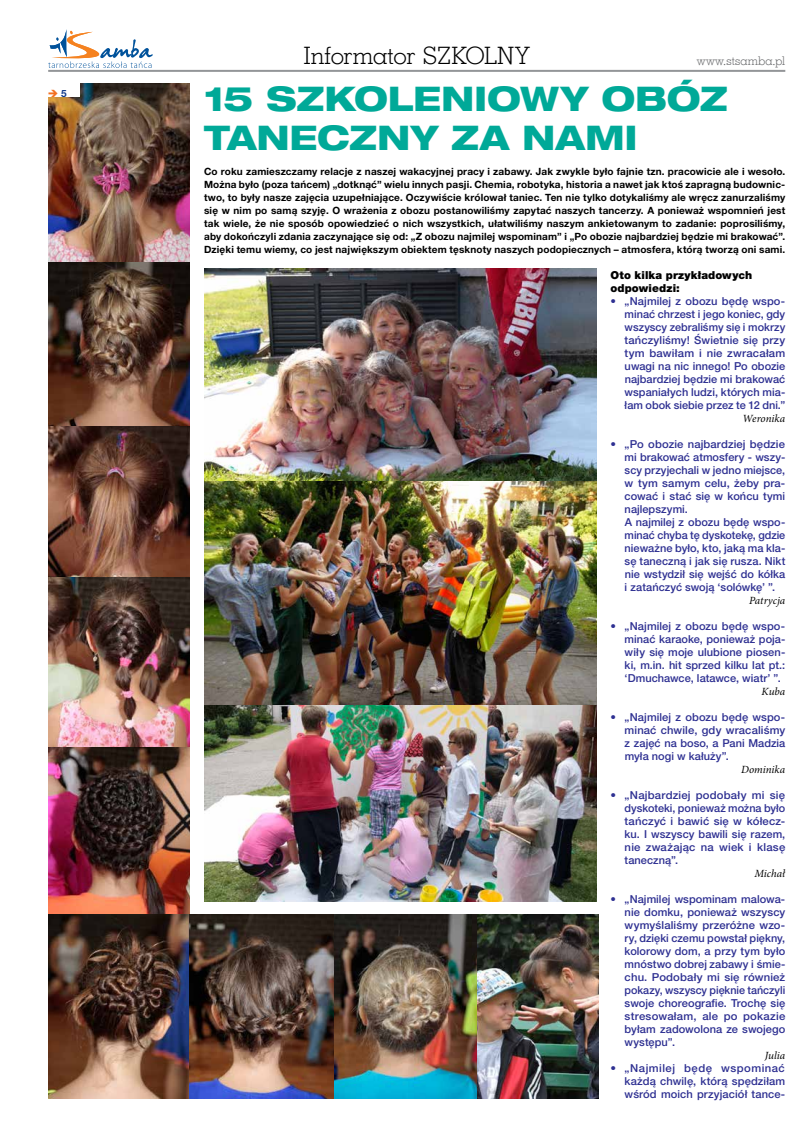
<style>
.page{position:relative;width:808px;height:1134px;background:#fff}
.page>*{position:absolute;margin:0;border:0;box-sizing:border-box;transform-origin:0 0}
.t1{font:800 expanded 34px/39px "Helvetica Neue LT Pro";letter-spacing:-.01em;color:#00a998}
.t2{font:24px "Geo Slab 703 Lt EU";letter-spacing:-.02em;color:#000}
.t3{font:12px "Geo Slab 703 Lt EU";letter-spacing:.005em;color:#636466}
.t4{font:500 11px/13px "Helvetica Neue LT Pro";letter-spacing:.005em;color:#2e3092;text-align:justify}
.t5{font:italic 11px "Minion Pro";color:#000}
.t6{font:900 11px/13px "Helvetica Neue LT Pro";letter-spacing:.01em;color:#000}
.t7{font:700 10px/13px "Helvetica Neue LT Pro";letter-spacing:.015em;color:#000;text-align:justify}
.t8{font:700 10px "Helvetica Neue LT Pro";color:#133c8b}
.s1{color:#f36f21}
</style>
<div class="page">
<hr style="left:48px;top:70px;width:737px;height:2px;background:#939598">
<svg style="left:48px;top:29px;width:105px;height:39px"></svg>
<img style="left:48px;top:84px;width:142px;height:338px">
<img style="left:48px;top:422px;width:142px;height:676px">
<img style="left:190px;top:915px;width:288px;height:183px">
<img style="left:478px;top:915px;width:120px;height:183px">
<div style="left:48px;top:83px;width:31px;height:14px;background:#fff"></div>
<img style="left:204px;top:269px;width:392px;height:213px">
<img style="left:204px;top:482px;width:392px;height:223px">
<img style="left:204px;top:705px;width:392px;height:196px">
<h2 class="t2" style="left:304px;top:41px;width:227px">Informator SZKOLNY</h2>
<p class="t3" style="left:697px;top:54px;width:90px">www.stsamba.pl</p>
<p class="t8" style="left:48px;top:87px;width:21px"><span class="s1">➔</span> 5</p>
<h1 class="t1" style="left:204px;top:78px;width:525px">15 SZKOLENIOWY OBÓZ<br>TANECZNY ZA NAMI</h1>
<p class="t7" style="left:204px;top:165px;width:583px">Co roku zamieszczamy relacje z naszej wakacyjnej pracy i zabawy. Jak zwykle było fajnie tzn. pracowicie ale i wesoło.<br>Można było (poza tańcem) „dotknąć” wielu innych pasji. Chemia, robotyka, historia a nawet jak ktoś zapragną budownic&shy;two, to były nasze zajęcia uzupełniające. Oczywiście królował taniec. Ten nie tylko dotykaliśmy ale wręcz zanurzaliśmy się w nim po samą szyję. O wrażenia z obozu postanowiliśmy zapytać naszych tancerzy. A ponieważ wspomnień jest tak wiele, że nie sposób opowiedzieć o nich wszystkich, ułatwiliśmy naszym ankietowanym to zadanie: poprosiliśmy, aby dokończyli zdania zaczynające się od: „Z obozu najmilej wspominam” i „Po obozie najbardziej będzie mi brakować”.<br>Dzięki temu wiemy, co jest największym obiektem tęsknoty naszych podopiecznych – atmosfera, którą tworzą oni sami.</p>
<p class="t6" style="left:610px;top:268px;width:143px">Oto kilka przykładowych odpowiedzi:</p>
<p class="t4" style="left:625px;top:294px;width:162px;text-indent:-14px">• „Najmilej z obozu będę wspo&shy;minać chrzest i jego koniec, gdy wszyscy zebraliśmy się i mokrzy tańczyliśmy! Świetnie się przy tym bawiłam i nie zwracałam uwagi na nic innego! Po obozie najbardziej będzie mi brakować wspaniałych ludzi, których mia&shy;łam obok siebie przez te 12 dni.”</p>
<p class="t5" style="left:742px;top:411px;width:44px">Weronika</p>
<p class="t4" style="left:625px;top:437px;width:162px;text-align:left;text-indent:-14px">• „Po obozie najbardziej będzie mi brakować atmosfery - wszy&shy;scy przyjechali w jedno miejsce, w tym samym celu, żeby pra&shy;cować i stać się w końcu tymi najlepszymi.<br>A najmilej z obozu będę wspo&shy;minać chyba tę dyskotekę, gdzie nieważne było, kto, jaką ma kla&shy;sę taneczną i jak się rusza. Nikt nie wstydził się wejść do kółka i zatańczyć swoją ‘solówkę’ ”.</p>
<p class="t5" style="left:749px;top:593px;width:38px">Patrycja</p>
<p class="t4" style="left:625px;top:619px;width:162px;text-indent:-14px">• „Najmilej z obozu będę wspo&shy;minać karaoke, ponieważ poja&shy;wiły się moje ulubione piosen&shy;ki, m.in. hit sprzed kilku lat pt.: ‘Dmuchawce, latawce, wiatr’ ”.</p>
<p class="t5" style="left:762px;top:684px;width:25px">Kuba</p>
<p class="t4" style="left:625px;top:710px;width:162px;text-indent:-14px">• „Najmilej z obozu będę wspo&shy;minać chwile, gdy wracaliśmy z zajęć na boso, a Pani Madzia myła nogi w kałuży”.</p>
<p class="t5" style="left:741px;top:762px;width:46px">Dominika</p>
<p class="t4" style="left:625px;top:788px;width:162px;text-indent:-14px">• „Najbardziej podobały mi się dyskoteki, ponieważ można było tańczyć i bawić się w kółecz&shy;ku. I wszyscy bawili się razem, nie zważając na wiek i klasę taneczną”.</p>
<p class="t5" style="left:754px;top:866px;width:32px">Michał</p>
<p class="t4" style="left:625px;top:892px;width:162px;text-indent:-14px">• „Najmilej wspominam malowa&shy;nie domku, ponieważ wszyscy wymyślaliśmy przeróżne wzo&shy;ry, dzięki czemu powstał piękny, kolorowy dom, a przy tym było mnóstwo dobrej zabawy i śmie&shy;chu. Podobały mi się również pokazy, wszyscy pięknie tańczyli swoje choreografie. Trochę się stresowałam, ale po pokazie byłam zadowolona ze swojego występu”.</p>
<p class="t5" style="left:765px;top:1048px;width:22px">Julia</p>
<p class="t4" style="left:625px;top:1061px;width:162px;text-indent:-14px">• „Najmilej będę wspominać każdą chwilę, którą spędziłam wśród moich przyjaciół tance-</p>
</div>
